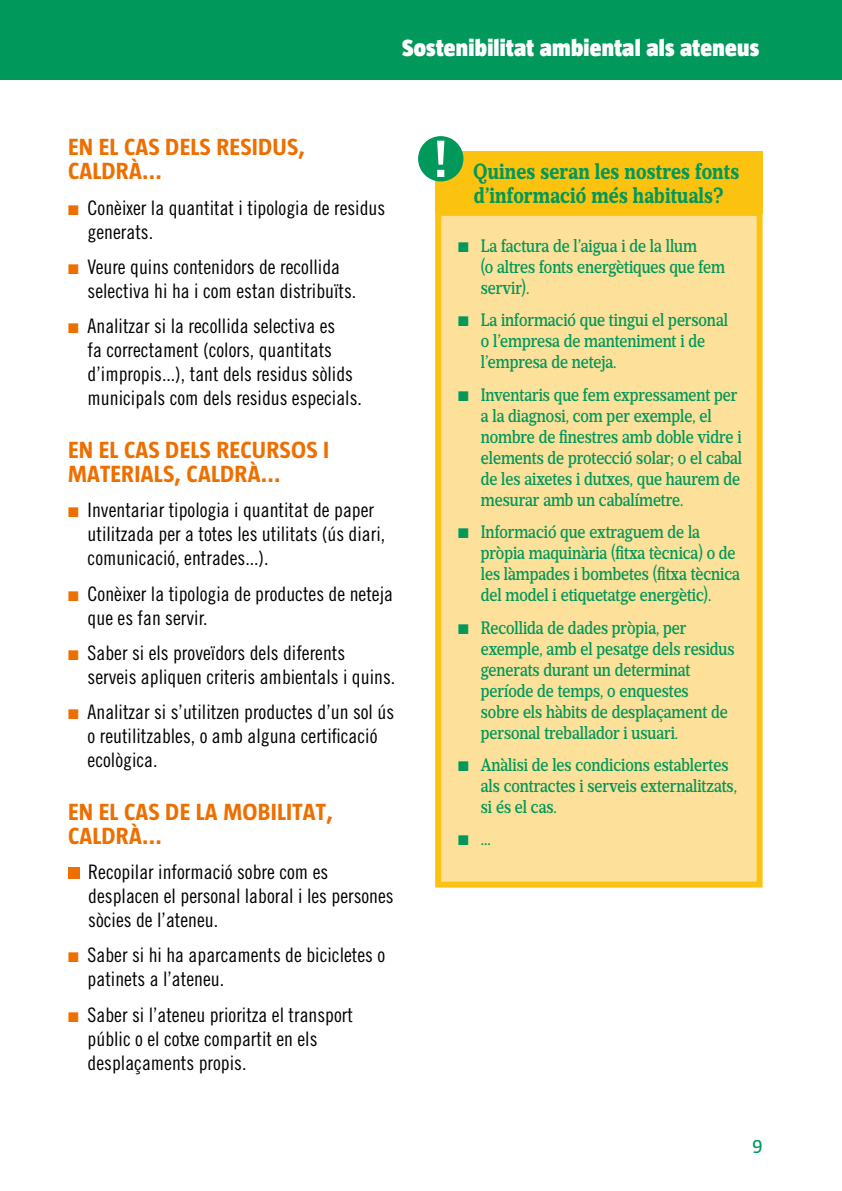
<style>
.page{position:relative;width:842px;height:1191px;background:#fff}
.page>*{position:absolute;margin:0;border:0;box-sizing:border-box;transform-origin:0 0}
.t1{font:700 24px/24px "Taz";letter-spacing:.01em;color:#ed6f00}
.t2{font:900 24px "Taz";letter-spacing:.01em;color:#fff}
.t3{font:700 22px/24px "Prumo Slab";letter-spacing:.01em;color:#00985b;scale:.85 1}
.t4{font:20px/24px "Trade Gothic LT Std Cn 18";color:#000}
.t5{font:20px "Taz";color:#00985b}
.t6{font:500 18px/21px "Prumo Slab";color:#00985b;scale:.85 1}
.s1{color:#ed6f00}
</style>
<div class="page">
<div style="left:0;top:0;width:842px;height:79px;background:#00985b"></div>
<div style="left:68px;top:867px;width:11px;height:12px;background:#ed6f00"></div>
<div style="left:438px;top:213px;width:322px;height:671px;background:#fde099"></div>
<div style="left:435px;top:210px;width:328px;height:677px;border:6px solid #fbc20f"></div>
<div style="left:435px;top:152px;width:328px;height:62px;background:#fbc20f"></div>
<div style="left:418px;top:136px;width:45px;height:45px;background:#00985b;border-radius:50%"></div>
<svg style="left:437px;top:141px;width:7px;height:36px"></svg>
<p class="t2" style="left:402px;top:34px;width:358px">Sostenibilitat ambiental als ateneus</p>
<p class="t1" style="left:68px;top:135px;width:239px">EN EL CAS DELS RESIDUS,<br>CALDRÀ...</p>
<p class="t4" style="left:88px;top:195px;width:299px;text-indent:-20px"><span class="s1">■</span> Conèixer la quantitat i tipologia de residus generats.</p>
<p class="t4" style="left:88px;top:255px;width:270px;text-indent:-20px"><span class="s1">■</span> Veure quins contenidors de recollida selectiva hi ha i com estan distribuïts.</p>
<p class="t4" style="left:88px;top:314px;width:276px;text-indent:-20px"><span class="s1">■</span> Analitzar si la recollida selectiva es<br>fa correctament (colors, quantitats d’impropis...), tant dels residus sòlids municipals com dels residus especials.</p>
<p class="t1" style="left:68px;top:437px;width:263px">EN EL CAS DELS RECURSOS I<br>MATERIALS, CALDRÀ...</p>
<p class="t4" style="left:88px;top:498px;width:299px;text-indent:-20px"><span class="s1">■</span> Inventariar tipologia i quantitat de paper utilitzada per a totes les utilitats (ús diari, comunicació, entrades...).</p>
<p class="t4" style="left:88px;top:581px;width:307px;text-indent:-20px"><span class="s1">■</span> Conèixer la tipologia de productes de neteja que es fan servir.</p>
<p class="t4" style="left:88px;top:640px;width:309px;text-indent:-20px"><span class="s1">■</span> Saber si els proveïdors dels diferents serveis apliquen criteris ambientals i quins.</p>
<p class="t4" style="left:88px;top:700px;width:308px;text-indent:-20px"><span class="s1">■</span> Analitzar si s’utilitzen productes d’un sol ús o reutilitzables, o amb alguna certificació ecològica.</p>
<p class="t1" style="left:68px;top:799px;width:266px">EN EL CAS DE LA MOBILITAT,<br>CALDRÀ...</p>
<p class="t4" style="left:88px;top:859px;width:307px">Recopilar informació sobre com es desplacen el personal laboral i les persones sòcies de l’ateneu.</p>
<p class="t4" style="left:88px;top:943px;width:299px;text-indent:-20px"><span class="s1">■</span> Saber si hi ha aparcaments de bicicletes o patinets a l’ateneu.</p>
<p class="t4" style="left:88px;top:1002px;width:267px;text-indent:-20px"><span class="s1">■</span> Saber si l’ateneu prioritza el transport públic o el cotxe compartit en els desplaçaments propis.</p>
<p class="t3" style="left:473px;top:160px;width:314px">Quines seran les nostres fonts d’informació més habituals?</p>
<p class="t6" style="left:481px;top:236px;width:289px;text-indent:-23px">■ La factura de l’aigua i de la llum<br>(o altres fonts energètiques que fem servir).</p>
<p class="t6" style="left:481px;top:310px;width:292px;text-indent:-23px">■ La informació que tingui el personal o l’empresa de manteniment i de l’empresa de neteja.</p>
<p class="t6" style="left:481px;top:384px;width:309px;text-indent:-23px">■ Inventaris que fem expressament per a la diagnosi, com per exemple, el nombre de finestres amb doble vidre i elements de protecció solar; o el cabal de les aixetes i dutxes, que haurem de mesurar amb un cabalímetre.</p>
<p class="t6" style="left:481px;top:522px;width:306px;text-indent:-23px">■ Informació que extraguem de la pròpia maquinària (fitxa tècnica) o de les làmpades i bombetes (fitxa tècnica del model i etiquetatge energètic).</p>
<p class="t6" style="left:481px;top:617px;width:300px;text-indent:-23px">■ Recollida de dades pròpia, per exemple, amb el pesatge dels residus generats durant un determinat període de temps, o enquestes<br>sobre els hàbits de desplaçament de personal treballador i usuari.</p>
<p class="t6" style="left:481px;top:754px;width:303px;text-indent:-23px">■ Anàlisi de les condicions establertes als contractes i serveis externalitzats, si és el cas.</p>
<p class="t6" style="left:458px;top:829px;width:40px">■ ...</p>
<p class="t5" style="left:752px;top:1134px;width:12px">9</p>
</div>
